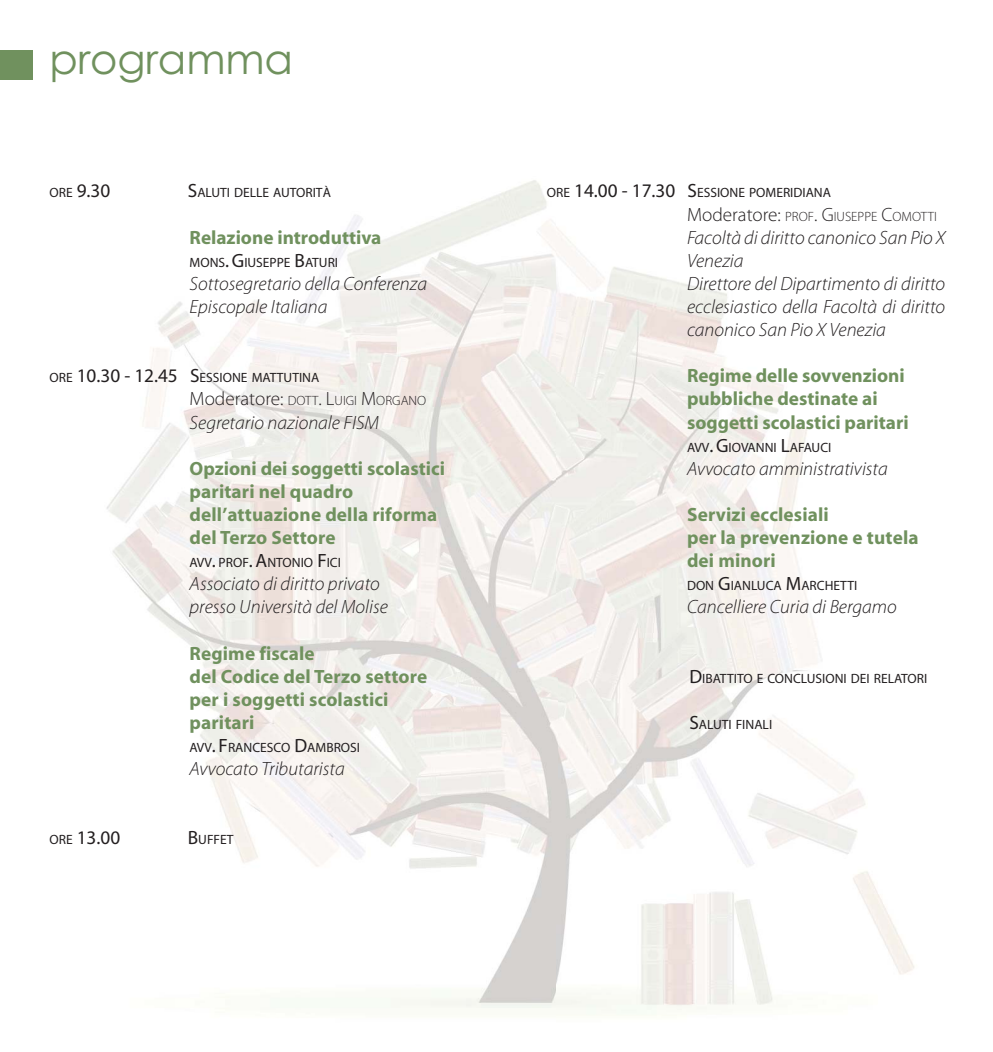
<style>
.page{position:relative;width:993px;height:1052px;background:#fff}
.page>*{position:absolute;margin:0;border:0;box-sizing:border-box;transform-origin:0 0}
.t1{font:41.82px "Century Gothic";letter-spacing:-.005em;color:#70915e}
.t2{font:italic 300 19.25px/23.1px "Myriad Pro";color:#231f20}
.t3{font:700 19.25px/23.1px "Myriad";letter-spacing:.005em;color:#70915e}
.t4{font:19.25px "Myriad";color:#231f20}
.t5{font:13.47px/23.1px "Myriad";color:#231f20}
.s1{font-size:13.47px}
.s2{font-size:19.25px}
.s3{font-style:normal}
.s4{font-style:normal;font-size:13.47px}
.s5{font-family:"Myriad Pro";font-weight:300;font-size:19.25px}
.s6{font-family:"Myriad Pro";font-weight:300}
</style>
<div class="page">
<img style="left:106px;top:180px;width:450px;height:829px">
<img style="left:556px;top:227px;width:310px;height:637px">
<img style="left:556px;top:864px;width:359px;height:152px">
<div style="left:0;top:50px;width:33px;height:30px;background:#70915e"></div>
<p class="t1" style="left:49px;top:44px;width:245px">programma</p>
<p class="t4" style="left:49px;top:184px;width:62px"><span class="s1">ORE</span> 9.30</p>
<p class="t5" style="left:188px;top:182px;width:144px"><span class="s2">S</span>ALUTI DELLE AUTORITÀ</p>
<p class="t3" style="left:189px;top:227px;width:193px">Relazione introduttiva</p>
<p class="t5" style="left:189px;top:252px;width:150px">MONS<span class="s2">. G</span>IUSEPPE <span class="s2">B</span>ATURI</p>
<p class="t2" style="left:189px;top:272px;width:239px">Sottosegretario della Conferenza<br>Episcopale Italiana</p>
<p class="t5" style="left:49px;top:367px;width:271px">ORE <span class="s2">10.30 - 12.45 S</span>ESSIONE MATTUTINA</p>
<p class="t2" style="left:189px;top:387px;width:238px"><span class="s3">Moderatore:</span> <span class="s4">DOTT</span><span class="s3">. L</span><span class="s4">UIGI</span> <span class="s3">M</span><span class="s4">ORGANO<br></span>Segretario nazionale FISM</p>
<p class="t3" style="left:189px;top:458px;width:257px">Opzioni dei soggetti scolastici paritari nel quadro dell’attuazione della riforma del Terzo Settore</p>
<p class="t5" style="left:189px;top:552px;width:153px">AVV<span class="s2">.</span> PROF<span class="s2">. A</span>NTONIO <span class="s2">F</span>ICI</p>
<p class="t2" style="left:189px;top:572px;width:200px">Associato di diritto privato presso Università del Molise</p>
<p class="t3" style="left:189px;top:643px;width:239px">Regime fiscale<br>del Codice del Terzo settore per i soggetti scolastici paritari</p>
<p class="t5" style="left:189px;top:737px;width:172px">AVV<span class="s2">. F</span>RANCESCO <span class="s2">D</span>AMBROSI</p>
<p class="t2" style="left:189px;top:757px;width:157px">Avvocato Tributarista</p>
<p class="t4" style="left:49px;top:831px;width:72px"><span class="s1">ORE</span> 13.00</p>
<p class="t5" style="left:188px;top:829px;width:47px"><span class="s2">B</span>UFFET</p>
<p class="t5" style="left:686px;top:182px;width:251px;text-indent:-140px">ORE <span class="s2">14.00 - 17.30 S</span>ESSIONE POMERIDIANA<br><span class="s5">Moderatore:</span> <span class="s6">PROF</span><span class="s5">. G</span><span class="s6">IUSEPPE</span> <span class="s5">C</span><span class="s6">OMOTTI</span></p>
<p class="t2" style="left:686px;top:225px;width:260px">Facoltà di diritto canonico San Pio X<br>Venezia<br>Direttore del Dipartimento di diritto ecclesiastico della Facoltà di diritto canonico San Pio X Venezia</p>
<p class="t3" style="left:686px;top:366px;width:223px">Regime delle sovvenzioni pubbliche destinate ai soggetti scolastici paritari</p>
<p class="t5" style="left:686px;top:437px;width:146px">AVV<span class="s2">. G</span>IOVANNI <span class="s2">L</span>AFAUCI</p>
<p class="t2" style="left:686px;top:456px;width:202px">Avvocato amministrativista</p>
<p class="t3" style="left:686px;top:504px;width:233px">Servizi ecclesiali<br>per la prevenzione e tutela dei minori</p>
<p class="t5" style="left:686px;top:575px;width:172px">DON <span class="s2">G</span>IANLUCA <span class="s2">M</span>ARCHETTI</p>
<p class="t2" style="left:686px;top:595px;width:211px">Cancelliere Curia di Bergamo</p>
<p class="t5" style="left:689px;top:668px;width:239px"><span class="s2">D</span>IBATTITO E CONCLUSIONI DEI RELATORI</p>
<p class="t5" style="left:689px;top:714px;width:84px"><span class="s2">S</span>ALUTI FINALI</p>
</div>
